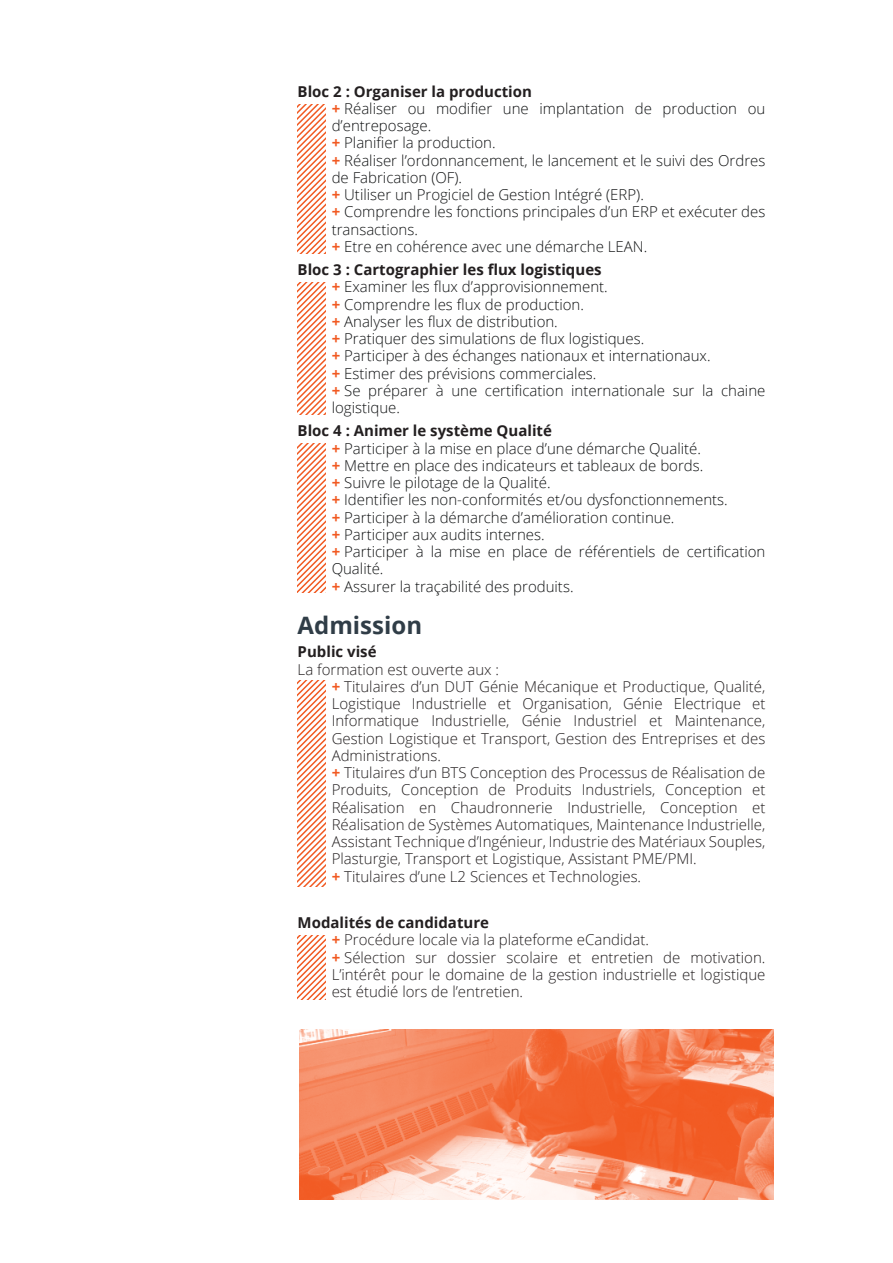
<style>
.page{position:relative;width:893px;height:1263px;background:#fff}
.page>*{position:absolute;margin:0;border:0;box-sizing:border-box;transform-origin:0 0}
.inter{font:700 24px "Open Sans";color:#303d47}
.t1{font:300 15px/17.2px "Open Sans";color:#111314}
.texte_alinea{font:300 15px/17.2px "Open Sans";color:#231f20;text-align:justify}
.inter2{font:700 15px "Open Sans";color:#231f20}
.texte_puce{font:700 15px "Open Sans";color:#231f20}
.s1{font-weight:700;color:#f15921}
</style>
<div class="page">
<svg style="left:298px;top:444px;width:27px;height:149px"></svg>
<svg style="left:298px;top:681px;width:27px;height:206px"></svg>
<svg style="left:298px;top:104px;width:27px;height:150px"></svg>
<svg style="left:298px;top:283px;width:27px;height:132px"></svg>
<svg style="left:298px;top:936px;width:27px;height:63px"></svg>
<svg style="left:299px;top:1029px;width:474px;height:170px;background:#f58b64"></svg>
<p class="inter2" style="left:298px;top:80px;width:236px">Bloc 2 : Organiser la production</p>
<p class="t1" style="left:332px;top:99px;width:435px"><span class="s1">+</span> Réaliser ou modifier une implantation de production ou d’entreposage.</p>
<p class="t1" style="left:332px;top:134px;width:166px"><span class="s1">+</span> Planifier la production.</p>
<p class="t1" style="left:332px;top:151px;width:435px"><span class="s1">+</span> Réaliser l’ordonnancement, le lancement et le suivi des Ordres de Fabrication (OF).</p>
<p class="t1" style="left:332px;top:186px;width:314px"><span class="s1">+</span> Utiliser un Progiciel de Gestion Intégré (ERP).</p>
<p class="t1" style="left:332px;top:203px;width:435px"><span class="s1">+</span> Comprendre les fonctions principales d’un ERP et exécuter des transactions.</p>
<p class="t1" style="left:332px;top:237px;width:317px"><span class="s1">+</span> Etre en cohérence avec une démarche LEAN.</p>
<p class="inter2" style="left:298px;top:259px;width:305px">Bloc 3 : Cartographier les flux logistiques</p>
<p class="t1" style="left:332px;top:278px;width:278px"><span class="s1">+</span> Examiner les flux d’approvisionnement.</p>
<p class="t1" style="left:332px;top:295px;width:254px"><span class="s1">+</span> Comprendre les flux de production.</p>
<p class="t1" style="left:332px;top:312px;width:228px"><span class="s1">+</span> Analyser les flux de distribution.</p>
<p class="t1" style="left:332px;top:330px;width:314px"><span class="s1">+</span> Pratiquer des simulations de flux logistiques.</p>
<p class="t1" style="left:332px;top:347px;width:380px"><span class="s1">+</span> Participer à des échanges nationaux et internationaux.</p>
<p class="t1" style="left:332px;top:364px;width:266px"><span class="s1">+</span> Estimer des prévisions commerciales.</p>
<p class="t1" style="left:332px;top:381px;width:435px"><span class="s1">+</span> Se préparer à une certification internationale sur la chaine logistique.</p>
<p class="inter2" style="left:298px;top:420px;width:256px">Bloc 4 : Animer le système Qualité</p>
<p class="t1" style="left:332px;top:439px;width:371px"><span class="s1">+</span> Participer à la mise en place d’une démarche Qualité.</p>
<p class="t1" style="left:332px;top:456px;width:373px"><span class="s1">+</span> Mettre en place des indicateurs et tableaux de bords.</p>
<p class="t1" style="left:332px;top:474px;width:220px"><span class="s1">+</span> Suivre le pilotage de la Qualité.</p>
<p class="t1" style="left:332px;top:491px;width:398px"><span class="s1">+</span> Identifier les non-conformités et/ou dysfonctionnements.</p>
<p class="t1" style="left:332px;top:508px;width:344px"><span class="s1">+</span> Participer à la démarche d’amélioration continue.</p>
<p class="t1" style="left:332px;top:525px;width:215px"><span class="s1">+</span> Participer aux audits internes.</p>
<p class="t1" style="left:332px;top:543px;width:435px"><span class="s1">+</span> Participer à la mise en place de référentiels de certification<br>Qualité.</p>
<p class="t1" style="left:332px;top:577px;width:243px"><span class="s1">+</span> Assurer la traçabilité des produits.</p>
<p class="inter" style="left:298px;top:608px;width:126px">Admission</p>
<p class="inter2" style="left:298px;top:641px;width:80px">Public visé</p>
<p class="texte_alinea" style="left:298px;top:660px;width:203px">La formation est ouverte aux :</p>
<p class="texte_alinea" style="left:332px;top:677px;width:435px"><span class="s1">+</span> Titulaires d’un DUT Génie Mécanique et Productique, Qualité, Logistique Industrielle et Organisation, Génie Electrique et Informatique Industrielle, Génie Industriel et Maintenance, Gestion Logistique et Transport, Gestion des Entreprises et des Administrations.</p>
<p class="texte_alinea" style="left:332px;top:764px;width:435px"><span class="s1">+</span> Titulaires d’un BTS Conception des Processus de Réalisation de Produits, Conception de Produits Industriels, Conception et Réalisation en Chaudronnerie Industrielle, Conception et Réalisation de Systèmes Automatiques, Maintenance Industrielle, Assistant Technique d’Ingénieur, Industrie des Matériaux Souples, Plasturgie, Transport et Logistique, Assistant PME/PMI.</p>
<p class="texte_alinea" style="left:332px;top:867px;width:311px"><span class="s1">+</span> Titulaires d’une L2 Sciences et Technologies.</p>
<p class="texte_puce" style="left:298px;top:912px;width:193px">Modalités de candidature</p>
<p class="texte_alinea" style="left:332px;top:931px;width:319px"><span class="s1">+</span> Procédure locale via la plateforme eCandidat.</p>
<p class="texte_alinea" style="left:332px;top:948px;width:435px"><span class="s1">+</span> Sélection sur dossier scolaire et entretien de motivation.<br>L’intérêt pour le domaine de la gestion industrielle et logistique est étudié lors de l’entretien.</p>
</div>
